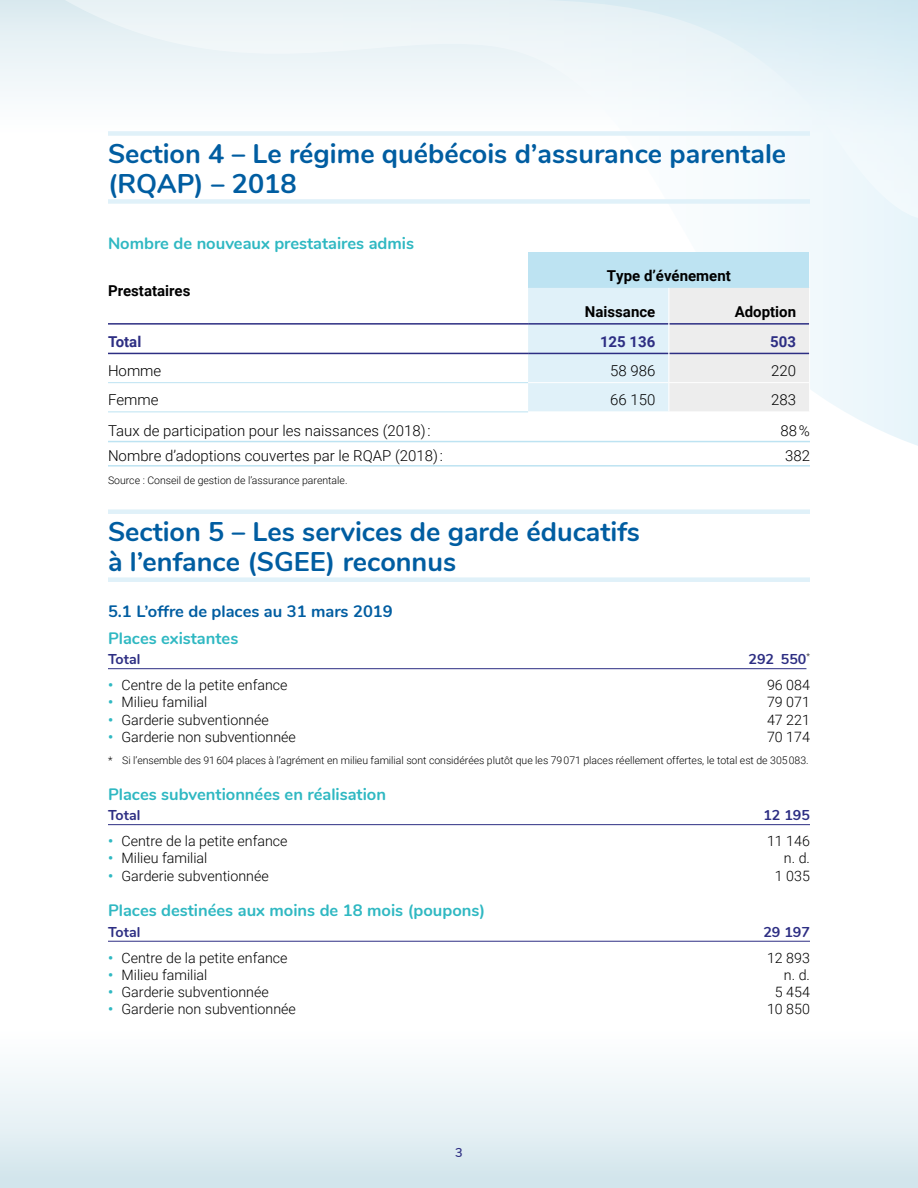
<style>
.page{position:relative;width:918px;height:1188px;background:#fff}
.page>*{position:absolute;margin:0;border:0;box-sizing:border-box;transform-origin:0 0}
.t1{font:700 27px/30px "Nunito";color:#005da1}
.t2{font:700 16.5px "Nunito";color:#2fb8c2}
.t3{font:700 16.5px "Nunito";color:#005da1}
.t4{font:300 15px "Roboto";color:#000}
.t5{font:700 15px "Roboto";color:#000}
.t6{font:700 15px "Roboto";color:#2d2e83}
.t7{font:300 14.25px "Roboto";color:#000}
.t8{font:700 14.25px "Nunito";color:#2d2e83}
.t9{font:600 12.75px "Nunito";color:#2d2e83}
.Note{font:300 10.5px "Roboto";letter-spacing:-.005em;color:#000}
.s1{font-weight:700;color:#2fb8c2}
</style>
<div class="page">
<div style="left:0;top:0;width:918px;height:135px;background:linear-gradient(to bottom,#dbeaf0,#fff)"></div>
<svg style="left:63px;top:0;width:855px;height:446px"></svg>
<svg style="left:458px;top:0;width:460px;height:219px"></svg>
<div style="left:0;top:1027px;width:918px;height:161px;background:linear-gradient(to bottom,#fff,#d2e5ec)"></div>
<div style="left:108px;top:131px;width:702px;height:5px;background:#e0f1f9"></div>
<div style="left:108px;top:199px;width:702px;height:5px;background:#e0f1f9"></div>
<hr style="left:108px;top:441px;width:702px;height:1px;background:#bde3f2">
<hr style="left:108px;top:465px;width:702px;height:2px;background:#bde3f2">
<div style="left:528px;top:252px;width:282px;height:36px;background:#bde3f2"></div>
<hr style="left:108px;top:323px;width:420px;height:2px;background:#2d2e83">
<hr style="left:108px;top:353px;width:420px;height:1px;background:#2d2e83">
<hr style="left:809px;top:252px;width:1px;height:36px;background:#fff">
<hr style="left:108px;top:382px;width:420px;height:1px;background:#bde3f2">
<hr style="left:108px;top:412px;width:420px;height:1px;background:#bde3f2">
<hr style="left:528px;top:412px;width:141px;height:1px;background:#fff">
<hr style="left:669px;top:412px;width:141px;height:1px;background:#fff">
<svg style="left:528px;top:288px;width:282px;height:124px;background:#e2eaf0"></svg>
<div style="left:108px;top:509px;width:702px;height:5px;background:#e0f1f9"></div>
<div style="left:108px;top:577px;width:702px;height:5px;background:#e0f1f9"></div>
<hr style="left:108px;top:668px;width:698px;height:1px;background:#2d2e83">
<hr style="left:108px;top:824px;width:702px;height:1px;background:#2d2e83">
<hr style="left:108px;top:941px;width:702px;height:1px;background:#2d2e83">
<h2 class="t1" style="left:108px;top:137px;width:680px">Section 4 – Le régime québécois d’assurance parentale (RQAP) – 2018</h2>
<h3 class="t2" style="left:108px;top:231px;width:308px">Nombre de nouveaux prestataires admis</h3>
<p class="t5" style="left:108px;top:280px;width:84px">Prestataires</p>
<p class="t5" style="left:607px;top:265px;width:125px">Type d’événement</p>
<p class="t5" style="left:585px;top:301px;width:72px">Naissance</p>
<p class="t5" style="left:735px;top:301px;width:63px">Adoption</p>
<p class="t6" style="left:108px;top:331px;width:35px">Total</p>
<p class="t6" style="left:600px;top:331px;width:57px">125 136</p>
<p class="t6" style="left:770px;top:331px;width:27px">503</p>
<p class="t4" style="left:108px;top:360px;width:55px">Homme</p>
<p class="t4" style="left:610px;top:360px;width:47px">58 986</p>
<p class="t4" style="left:771px;top:360px;width:26px">220</p>
<p class="t4" style="left:108px;top:389px;width:52px">Femme</p>
<p class="t4" style="left:610px;top:389px;width:47px">66 150</p>
<p class="t4" style="left:771px;top:389px;width:26px">283</p>
<p class="t4" style="left:108px;top:421px;width:324px">Taux de participation pour les naissances (2018) :</p>
<p class="t4" style="left:780px;top:421px;width:31px">88 %</p>
<p class="t4" style="left:108px;top:445px;width:337px">Nombre d’adoptions couvertes par le RQAP (2018) :</p>
<p class="t4" style="left:785px;top:445px;width:26px">382</p>
<p class="Note" style="left:108px;top:473px;width:241px">Source : Conseil de gestion de l’assurance parentale.</p>
<h2 class="t1" style="left:108px;top:515px;width:533px">Section 5 – Les services de garde éducatifs à l’enfance (SGEE) reconnus</h2>
<h3 class="t3" style="left:108px;top:600px;width:286px">5.1 L’offre de places au 31 mars 2019</h3>
<h4 class="t2" style="left:108px;top:626px;width:132px">Places existantes</h4>
<p class="t8" style="left:108px;top:649px;width:34px">Total</p>
<p class="t8" style="left:748px;top:649px;width:63px">292 550<sup>*</sup></p>
<p class="t7" style="left:108px;top:675px;width:181px"><span class="s1">•</span> Centre de la petite enfance</p>
<p class="t7" style="left:767px;top:675px;width:44px">96 084</p>
<p class="t7" style="left:108px;top:692px;width:101px"><span class="s1">•</span> Milieu familial</p>
<p class="t7" style="left:767px;top:692px;width:44px">79 071</p>
<p class="t7" style="left:108px;top:710px;width:162px"><span class="s1">•</span> Garderie subventionnée</p>
<p class="t7" style="left:767px;top:710px;width:44px">47 221</p>
<p class="t7" style="left:108px;top:727px;width:189px"><span class="s1">•</span> Garderie non subventionnée</p>
<p class="t7" style="left:767px;top:727px;width:44px">70 174</p>
<p class="Note" style="left:108px;top:753px;width:702px">* Si l’ensemble des 91 604 places à l’agrément en milieu familial sont considérées plutôt que les 79 071 places réellement offertes, le total est de 305 083.</p>
<h4 class="t2" style="left:108px;top:782px;width:280px">Places subventionnées en réalisation</h4>
<p class="t8" style="left:108px;top:805px;width:34px">Total</p>
<p class="t8" style="left:763px;top:805px;width:48px">12 195</p>
<p class="t7" style="left:108px;top:831px;width:181px"><span class="s1">•</span> Centre de la petite enfance</p>
<p class="t7" style="left:767px;top:831px;width:44px">11 146</p>
<p class="t7" style="left:108px;top:848px;width:101px"><span class="s1">•</span> Milieu familial</p>
<p class="t7" style="left:784px;top:848px;width:28px">n. d.</p>
<p class="t7" style="left:108px;top:865px;width:162px"><span class="s1">•</span> Garderie subventionnée</p>
<p class="t7" style="left:775px;top:865px;width:37px">1 035</p>
<h4 class="t2" style="left:108px;top:898px;width:379px">Places destinées aux moins de 18 mois (poupons)</h4>
<p class="t8" style="left:108px;top:921px;width:34px">Total</p>
<p class="t8" style="left:763px;top:921px;width:48px">29 197</p>
<p class="t7" style="left:108px;top:948px;width:181px"><span class="s1">•</span> Centre de la petite enfance</p>
<p class="t7" style="left:767px;top:948px;width:44px">12 893</p>
<p class="t7" style="left:108px;top:965px;width:101px"><span class="s1">•</span> Milieu familial</p>
<p class="t7" style="left:784px;top:965px;width:28px">n. d.</p>
<p class="t7" style="left:108px;top:982px;width:162px"><span class="s1">•</span> Garderie subventionnée</p>
<p class="t7" style="left:775px;top:982px;width:37px">5 454</p>
<p class="t7" style="left:108px;top:999px;width:189px"><span class="s1">•</span> Garderie non subventionnée</p>
<p class="t7" style="left:767px;top:999px;width:44px">10 850</p>
<p class="t9" style="left:455px;top:1143px;width:9px">3</p>
</div>
